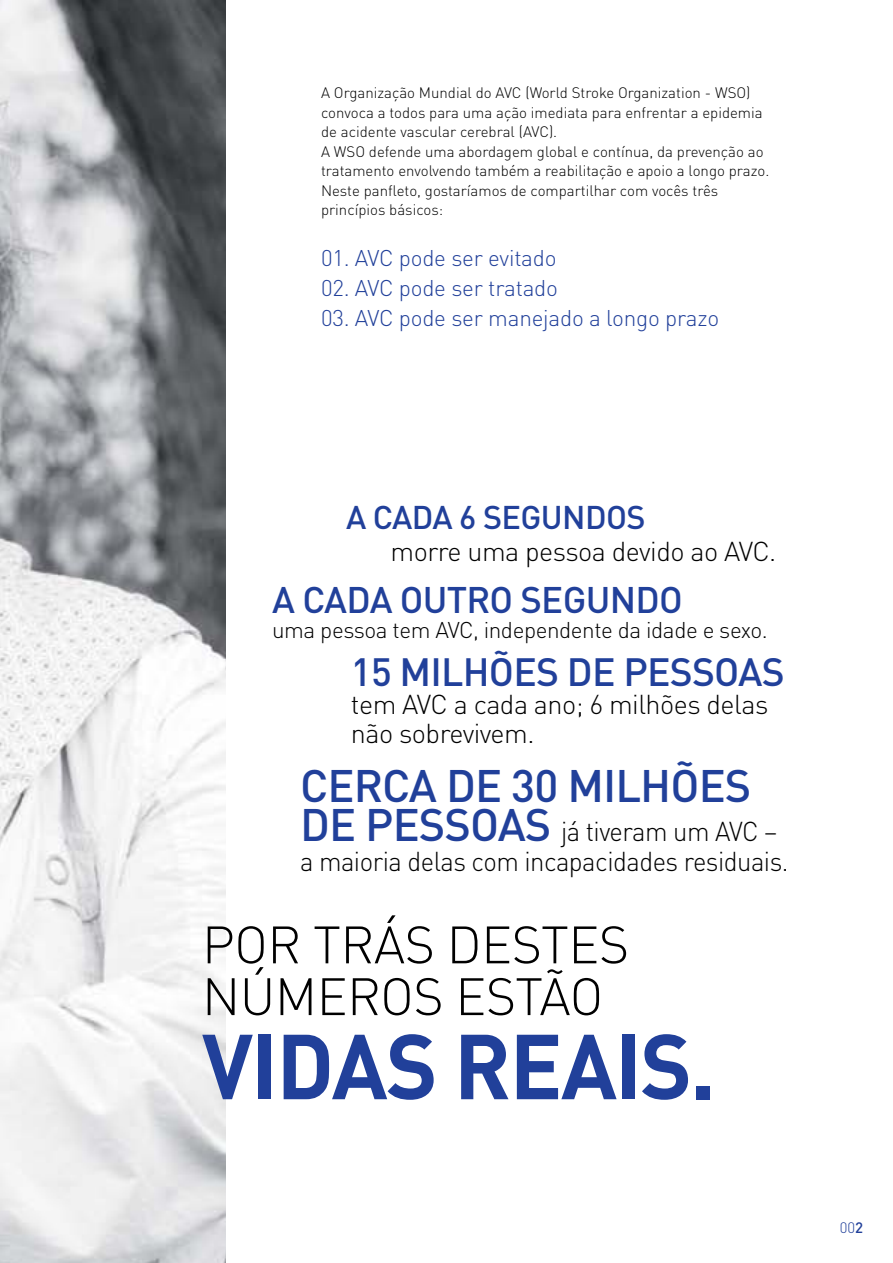
<style>
.page{position:relative;width:893px;height:1263px;background:#fff}
.page>*{position:absolute;margin:0;border:0;box-sizing:border-box;transform-origin:0 0}
.t1{font:700 90.6px "DINOT";color:#21409a}
.t2{font:300 51.75px/51.8px "DINOT";letter-spacing:-.01em;color:#000}
.t3{font:500 45px "DINOT";letter-spacing:-.02em;color:#21409a}
.t4{font:500 39px "DINOT";letter-spacing:-.02em;color:#21409a}
.t5{font:500 36.6px "DINOT";letter-spacing:-.02em;color:#21409a}
.t6{font:500 32.4px "DINOT";letter-spacing:-.02em;color:#21409a}
.t7{font:300 27px/28.5px "DINOT";letter-spacing:-.02em;color:#000}
.t8{font:300 27px "DINOT";letter-spacing:-.02em;color:#000;scale:.95 1}
.t9{font:300 22.5px "DINOT";letter-spacing:-.01em;color:#21409a}
.t10{font:300 22.5px "DINOT";letter-spacing:-.02em;color:#000}
.t11{font:300 15px/19.5px "DINOT";color:#000}
.t12{font:300 15px "DINOT";color:#21409a}
.s1{font-weight:500}
</style>
<div class="page">
<img style="left:0;top:0;width:225px;height:1263px">
<p class="t11" style="left:321px;top:83px;width:443px">A Organização M undial do AVC (World Stroke O rganization - WSO convoca a todos para uma ação imediata para enfrentar a epidemia de acidente vascular cerebral (AVC .(</p>
<p class="t11" style="left:369px;top:142px;width:396px">defende uma abordagem global e contínua, da prevenção ao</p>
<p class="t11" style="left:746px;top:83px;width:6px">(</p>
<p class="t11" style="left:321px;top:142px;width:450px">AWSO<br>tratamento envolvendo também a reabilitação e apoio a longo prazo.<br>Neste panfleto, gostaríamos de compartilhar com vocês três princípios básicos:</p>
<h3 class="t9" style="left:321px;top:244px;width:237px">01. AVC pode ser evitado</h3>
<h3 class="t9" style="left:321px;top:274px;width:238px">02. AVC pode ser tratado</h3>
<h3 class="t9" style="left:321px;top:304px;width:400px">03. AVC pode ser manejado a longo prazo</h3>
<h3 class="t6" style="left:346px;top:496px;width:301px">A CADA 6 SEGUNDOS</h3>
<h3 class="t7" style="left:390px;top:537px;width:387px">morre uma pessoa devido ao AVC.</h3>
<h3 class="t5" style="left:272px;top:576px;width:412px">A CADA OUTRO SEGUNDO</h3>
<h3 class="t10" style="left:272px;top:616px;width:497px">uma pessoa tem AVC, independente da idade e sexo.</h3>
<h3 class="t4" style="left:351px;top:647px;width:435px">15 MILHÕES DE PESSOAS</h3>
<h3 class="t7" style="left:351px;top:690px;width:419px">tem AVC a cada ano 6; milhões delas não sobrevivem.</h3>
<h3 class="t3" style="left:300px;top:757px;width:453px">CERCA DE 30 MILHÕES</h3>
<h3 class="t8" style="left:561px;top:814px;width:229px">já tiveram um AVC –</h3>
<h3 class="t3" style="left:300px;top:796px;width:253px">DE PESSOAS</h3>
<h3 class="t8" style="left:300px;top:844px;width:516px">a maioria delas com incapacidades residuais.</h3>
<h2 class="t2" style="left:202px;top:918px;width:429px">Por trás destes n úmeros estão</h2>
<h1 class="t1" style="left:202px;top:1007px;width:95px">VIDAS</h1>
<h1 class="t1" style="left:454px;top:1007px;width:100px">REAIS</h1>
<h1 class="t1" style="left:690px;top:1007px;width:27px">.</h1>
<p class="t12" style="left:840px;top:1218px;width:25px">00<span class="s1">2</span></p>
</div>
